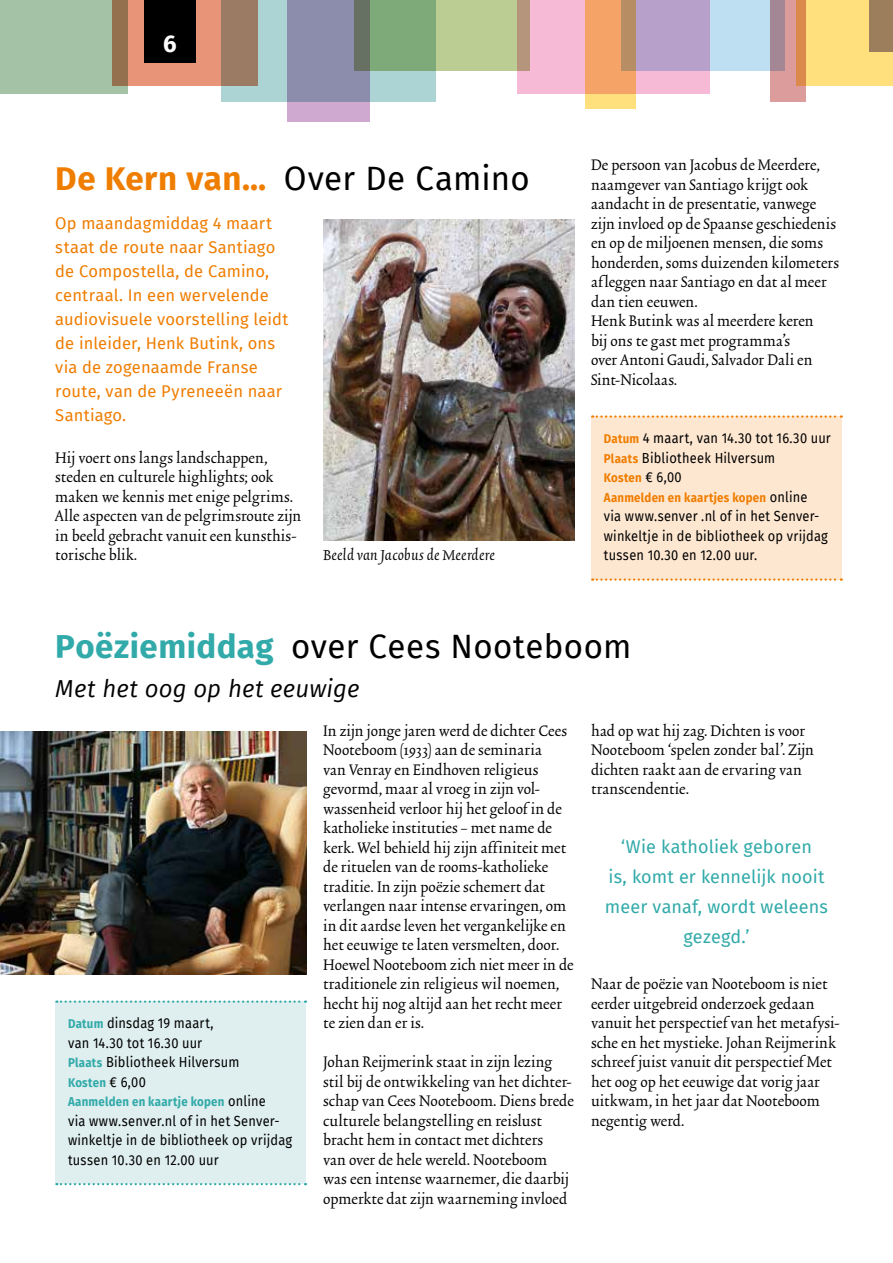
<style>
.page{position:relative;width:893px;height:1263px;background:#fff}
.page>*{position:absolute;margin:0;border:0;box-sizing:border-box;transform-origin:0 0}
.t1{font:33px "Fira Sans";letter-spacing:.01em;color:#000}
.t2{font:italic 24px "Fira Sans";letter-spacing:.005em;color:#000}
.t3{font:700 24px "Fira Sans";color:#fff}
.t4{font:18px/19.5px "Trinite No 2 Rom Con";letter-spacing:.01em;color:#000}
.t5{font:18px/30px "Fira Sans";letter-spacing:.005em;color:#31aaa9;text-align:center}
.t6{font:italic 18px "Trinite No 2";letter-spacing:.015em;color:#000}
.t7{font:16.5px/24px "Fira Sans";letter-spacing:.005em;color:#ef7d00}
.t8{font:14.25px/19.5px "Fira Sans";letter-spacing:.015em;color:#000;scale:.9 1}
.t9{font:700 12.75px/19.5px "Fira Sans";letter-spacing:.02em;color:#ef7d00;scale:.9 1}
.t10{font:700 12.75px/19.5px "Fira Sans";letter-spacing:.02em;color:#31aaa9;scale:.9 1}
.s1{font-weight:700;color:#ef7d00}
.s2{font-weight:700;font-size:12.75px;color:#ef7d00}
.s3{font-weight:400;font-size:14.25px;color:#000}
.s4{font-weight:700;color:#31aaa9}
.s5{font-weight:700;font-size:12.75px;color:#31aaa9}
</style>
<div class="page">
<div style="left:112px;top:0;width:145px;height:85px;background:#e79479"></div>
<div style="left:0;top:0;width:128px;height:94px;background:#a4c2a5"></div>
<div style="left:621px;top:0;width:164px;height:71px;background:#bedef2"></div>
<div style="left:354px;top:0;width:176px;height:71px;background:#bccd93"></div>
<svg style="left:221px;top:0;width:215px;height:102px;background:#97b09a"></svg>
<svg style="left:517px;top:0;width:193px;height:94px;background:#d8adca"></svg>
<svg style="left:771px;top:0;width:35px;height:102px;background:#c79396"></svg>
<div style="left:145px;top:0;width:51px;height:62px;background:#000"></div>
<svg style="left:288px;top:0;width:82px;height:122px;background:#928da9"></svg>
<svg style="left:586px;top:0;width:50px;height:109px;background:#eaa769"></svg>
<div style="left:797px;top:0;width:96px;height:85px;background:#ffe07d"></div>
<div style="left:869px;top:0;width:24px;height:51px;background:#9c7e5c"></div>
<div style="left:591px;top:416px;width:251px;height:164px;background:#fee7d1"></div>
<svg style="left:592px;top:415px;width:250px;height:3px"></svg>
<svg style="left:592px;top:578px;width:250px;height:3px"></svg>
<div style="left:55px;top:1001px;width:251px;height:183px;background:#dfeeee"></div>
<img style="left:0;top:731px;width:306px;height:243px">
<img style="left:323px;top:219px;width:251px;height:322px">
<svg style="left:56px;top:1000px;width:250px;height:3px"></svg>
<svg style="left:56px;top:1183px;width:250px;height:2px"></svg>
<h2 class="t3" style="left:163px;top:24px;width:15px">6</h2>
<h1 class="t1" style="left:55px;top:153px;width:476px"><span class="s1">De Kern van…</span> Over De Camino</h1>
<p class="t4" style="left:591px;top:156px;width:249px">De persoon van Jacobus de Meerdere, naamgever van Santiago krijgt ook aandacht in de presentatie, vanwege zijn invloed op de Spaanse geschiedenis en op de miljoenen mensen, die soms honderden, soms duizenden kilometers afleggen naar Santiago en dat al meer dan tien eeuwen.<br>Henk Butink was al meerdere keren<br>bij ons te gast met programma’s<br>over Antoni Gaudi, Salvador Dali en<br>Sint-Nicolaas.</p>
<p class="t7" style="left:55px;top:210px;width:235px">Op maandagmiddag 4 maart staat de route naar Santiago de Compostella, de Camino, centraal. In een wervelende audiovisuele voorstelling leidt de inleider, Henk Butink, ons via de zogenaamde Franse route, van de Pyreneeën naar<br>Santiago.</p>
<p class="t4" style="left:55px;top:449px;width:247px">Hij voert ons langs landschappen, steden en culturele highlights; ook maken we kennis met enige pelgrims.<br>Alle aspecten van de pelgrimsroute zijn in beeld gebracht vanuit een kunsthis&shy;torische blik.</p>
<p class="t8" style="left:604px;top:428px;width:254px"><span class="s2">Datum</span> 4 maart, van 14.30 tot 16.30 uur<br><span class="s2">Plaats</span> Bibliotheek Hilversum</p>
<p class="t9" style="left:604px;top:467px;width:228px">Kosten <span class="s3">€ 6,00<br></span>Aanmelden en kaartjes kopen <span class="s3">online</span></p>
<p class="t8" style="left:604px;top:506px;width:251px">via www.senver .nl of in het Senver&shy;winkeltje in de bibliotheek op vrijdag tussen 10.30 en 12.00 uur.</p>
<p class="t6" style="left:323px;top:547px;width:173px">Beeld van Jacobus de Meerdere</p>
<h1 class="t1" style="left:55px;top:621px;width:578px"><span class="s4">Poëziemiddag</span> over Cees Nooteboom</h1>
<h2 class="t2" style="left:55px;top:670px;width:306px">Met het oog op het eeuwige</h2>
<p class="t8" style="left:68px;top:1013px;width:192px"><span class="s5">Datum</span> dinsdag 19 maart,<br>van 14.30 tot 16.30 uur<br><span class="s5">Plaats</span> Bibliotheek Hilversum</p>
<p class="t10" style="left:68px;top:1071px;width:221px">Kosten <span class="s3">€ 6,00<br></span>Aanmelden en kaartje kopen <span class="s3">online</span></p>
<p class="t8" style="left:68px;top:1110px;width:251px">via www.senver.nl of in het Senver&shy;winkeltje in de bibliotheek op vrijdag tussen 10.30 en 12.00 uur</p>
<p class="t4" style="left:323px;top:722px;width:252px">In zijn jonge jaren werd de dichter Cees Nooteboom (1933) aan de seminaria<br>van Venray en Eindhoven religieus gevormd, maar al vroeg in zijn vol&shy;wassenheid verloor hij het geloof in de katholieke instituties – met name de kerk. Wel behield hij zijn affiniteit met de rituelen van de rooms-katholieke traditie. In zijn poëzie schemert dat verlangen naar intense ervaringen, om in dit aardse leven het vergankelijke en het eeuwige te laten versmelten, door.<br>Hoewel Nooteboom zich niet meer in de traditionele zin religieus wil noemen, hecht hij nog altijd aan het recht meer te zien dan er is.</p>
<p class="t4" style="left:323px;top:1053px;width:252px">Johan Reijmerink staat in zijn lezing stil bij de ontwikkeling van het dichter&shy;schap van Cees Nooteboom. Diens brede culturele belangstelling en reislust bracht hem in contact met dichters<br>van over de hele wereld. Nooteboom was een intense waarnemer, die daarbij opmerkte dat zijn waarneming invloed</p>
<p class="t4" style="left:591px;top:722px;width:224px">had op wat hij zag. Dichten is voor<br>Nooteboom ‘spelen zonder bal’. Zijn dichten raakt aan de ervaring van transcendentie.</p>
<p class="t5" style="left:605px;top:831px;width:225px">‘Wie katholiek geboren<br>is, komt er kennelijk nooit meer vanaf, wordt weleens gezegd.’</p>
<p class="t4" style="left:591px;top:975px;width:250px">Naar de poëzie van Nooteboom is niet eerder uitgebreid onderzoek gedaan vanuit het perspectief van het metafysi&shy;sche en het mystieke. Johan Reijmerink schreef juist vanuit dit perspectief Met het oog op het eeuwige dat vorig jaar uitkwam, in het jaar dat Nooteboom negentig werd.</p>
</div>
